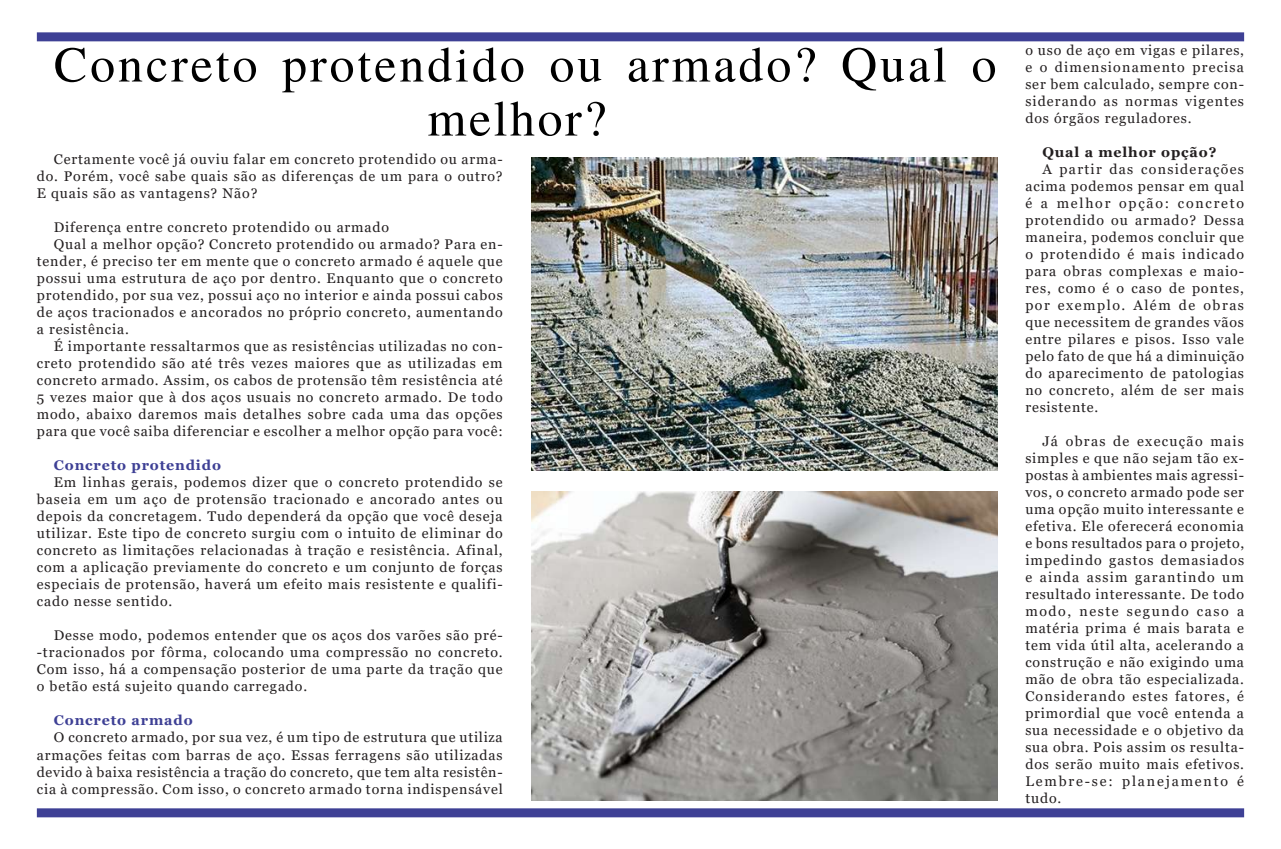
<style>
.page{position:relative;width:1281px;height:849px;background:#fff}
.page>*{position:absolute;margin:0;border:0;box-sizing:border-box;transform-origin:0 0}
.t1{font:50px/54px "Times";letter-spacing:.06em;color:#000;text-align:center}
.t2{font:14px/17px "Georgia";letter-spacing:.06em;color:#231f20;text-align:justify}
.t3{font:700 14px "Georgia";letter-spacing:.06em;color:#3e4095}
.t4{font:700 14px "Georgia";letter-spacing:.06em;color:#231f20}
</style>
<div class="page">
<div style="left:37px;top:32px;width:1207px;height:9px;background:#3e4095"></div>
<div style="left:37px;top:808px;width:1207px;height:9px;background:#3e4095"></div>
<img style="left:531px;top:491px;width:466px;height:310px">
<img style="left:531px;top:158px;width:466px;height:312px">
<h1 class="t1" style="left:54px;top:33px;width:944px">Concreto protendido ou armado? Qual o melhor?</h1>
<p class="t2" style="left:1025px;top:42px;width:220px">o uso de aço em vigas e pilares, e o dimensionamento precisa ser bem calculado, sempre con&shy;siderando as normas vigentes dos órgãos reguladores.</p>
<p class="t4" style="left:1042px;top:143px;width:176px">Qual a melhor opção?</p>
<p class="t2" style="left:1025px;top:161px;width:220px;text-indent:17px">A partir das considerações acima podemos pensar em qual é a melhor opção: concreto protendido ou armado? Dessa maneira, podemos concluir que o protendido é mais indicado para obras complexas e maio&shy;res, como é o caso de pontes, por exemplo. Além de obras que necessitem de grandes vãos entre pilares e pisos. Isso vale pelo fato de que há a diminuição do aparecimento de patologias no concreto, além de ser mais resistente.</p>
<p class="t2" style="left:1025px;top:433px;width:220px;text-indent:17px">Já obras de execução mais simples e que não sejam tão ex&shy;postas à ambientes mais agressi&shy;vos, o concreto armado pode ser uma opção muito interessante e efetiva. Ele oferecerá economia e bons resultados para o projeto, impedindo gastos demasiados e ainda assim garantindo um resultado interessante. De todo modo, neste segundo caso a matéria prima é mais barata e tem vida útil alta, acelerando a construção e não exigindo uma mão de obra tão especializada.<br>Considerando estes fatores, é primordial que você entenda a sua necessidade e o objetivo da sua obra. Pois assim os resulta&shy;dos serão muito mais efetivos.<br>Lembre-se: planejamento é tudo.</p>
<p class="t2" style="left:37px;top:151px;width:467px;text-indent:17px">Certamente você já ouviu falar em concreto protendido ou arma&shy;do. Porém, você sabe quais são as diferenças de um para o outro?<br>E quais são as vantagens? Não?</p>
<p class="t2" style="left:54px;top:219px;width:337px">Diferença entre concreto protendido ou armado</p>
<p class="t2" style="left:54px;top:236px;width:450px">Qual a melhor opção? Concreto protendido ou armado? Para en-</p>
<p class="t2" style="left:37px;top:253px;width:467px">tender, é preciso ter em mente que o concreto armado é aquele que</p>
<p class="t2" style="left:37px;top:270px;width:467px">possui uma estrutura de aço por dentro. Enquanto que o concreto</p>
<p class="t2" style="left:37px;top:287px;width:467px">protendido, por sua vez, possui aço no interior e ainda possui cabos</p>
<p class="t2" style="left:37px;top:304px;width:467px">de aços tracionados e ancorados no próprio concreto, aumentando</p>
<p class="t2" style="left:37px;top:321px;width:94px">a resistência.</p>
<p class="t2" style="left:54px;top:338px;width:450px">É importante ressaltarmos que as resistências utilizadas no con-</p>
<p class="t2" style="left:37px;top:355px;width:467px">creto protendido são até três vezes maiores que as utilizadas em</p>
<p class="t2" style="left:37px;top:372px;width:467px">concreto armado. Assim, os cabos de protensão têm resistência até</p>
<p class="t2" style="left:37px;top:389px;width:467px">5 vezes maior que à dos aços usuais no concreto armado. De todo</p>
<p class="t2" style="left:37px;top:406px;width:467px">modo, abaixo daremos mais detalhes sobre cada uma das opções</p>
<p class="t2" style="left:37px;top:423px;width:467px">para que você saiba diferenciar e escolher a melhor opção para você:</p>
<p class="t3" style="left:54px;top:456px;width:169px">Concreto protendido</p>
<p class="t2" style="left:37px;top:474px;width:467px;text-indent:17px">Em linhas gerais, podemos dizer que o concreto protendido se baseia em um aço de protensão tracionado e ancorado antes ou depois da concretagem. Tudo dependerá da opção que você deseja utilizar. Este tipo de concreto surgiu com o intuito de eliminar do concreto as limitações relacionadas à tração e resistência. Afinal, com a aplicação previamente do concreto e um conjunto de forças especiais de protensão, haverá um efeito mais resistente e qualifi&shy;cado nesse sentido.</p>
<p class="t2" style="left:37px;top:627px;width:467px;text-indent:17px">Desse modo, podemos entender que os aços dos varões são pré--tracionados por fôrma, colocando uma compressão no concreto.<br>Com isso, há a compensação posterior de uma parte da tração que o betão está sujeito quando carregado.</p>
<p class="t3" style="left:54px;top:711px;width:140px">Concreto armado</p>
<p class="t2" style="left:37px;top:729px;width:467px;text-indent:17px">O concreto armado, por sua vez, é um tipo de estrutura que utiliza armações feitas com barras de aço. Essas ferragens são utilizadas devido à baixa resistência a tração do concreto, que tem alta resistên&shy;cia à compressão. Com isso, o concreto armado torna indispensável</p>
</div>
